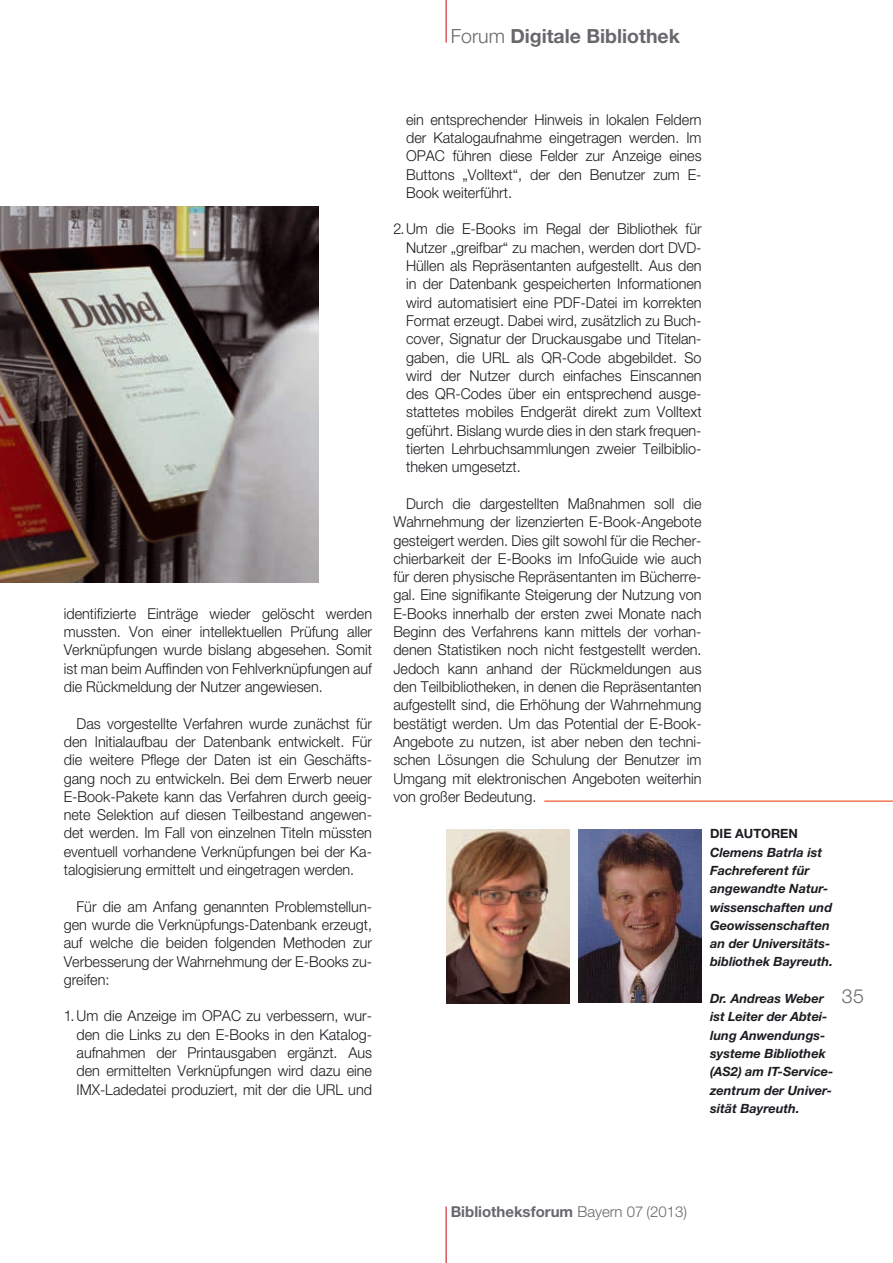
<style>
.page{position:relative;width:893px;height:1263px;background:#fff}
.page>*{position:absolute;margin:0;border:0;box-sizing:border-box;transform-origin:0 0}
.t1{font:700 19.5px "Helvetica Neue";color:#68676c}
.t2{font:300 19.5px "Helvetica Neue";color:#68676c}
.t3{font:300 15px/18.3px "Helvetica Neue";color:#1b1c20;text-align:justify;scale:.96 1}
.t4{font:700 15px "Helvetica Neue";color:#68676c}
.t5{font:italic 700 12.75px/18.3px "Helvetica Neue";color:#1b1c20}
.t6{font:700 12.75px "Helvetica Neue";color:#1b1c20}
.s1{font-weight:300}
</style>
<div class="page">
<hr style="left:446px;top:0;width:1px;height:43px;background:#d1010e">
<hr style="left:446px;top:1206px;width:1px;height:57px;background:#d1010e">
<img style="left:0;top:207px;width:319px;height:375px">
<img style="left:579px;top:829px;width:123px;height:174px">
<img style="left:446px;top:829px;width:124px;height:174px">
<hr style="left:544px;top:801px;width:349px;height:1px;background:#e83400">
<h1 class="t1" style="left:451px;top:24px;width:231px"><span class="s1">Forum</span> Digitale Bibliothek</h1>
<p class="t3" style="left:64px;top:604px;width:323px">identifizierte Einträge wieder gelöscht werden mussten. Von einer intellektuellen Prüfung aller Verknüpfungen wurde bislang abgesehen. Somit ist man beim Auffinden von Fehlverknüpfungen auf die Rückmeldung der Nutzer angewiesen.</p>
<p class="t3" style="left:64px;top:714px;width:323px;text-indent:13px">Das vorgestellte Verfahren wurde zunächst für den Initialaufbau der Datenbank entwickelt. Für die weitere Pflege der Daten ist ein Geschäfts&shy;gang noch zu entwickeln. Bei dem Erwerb neuer E-Book-Pakete kann das Verfahren durch geeig&shy;nete Selektion auf diesen Teilbestand angewen&shy;det werden. Im Fall von einzelnen Titeln müssten eventuell vorhandene Verknüpfungen bei der Ka&shy;talogisierung ermittelt und eingetragen werden.</p>
<p class="t3" style="left:64px;top:897px;width:323px;text-indent:13px">Für die am Anfang genannten Problemstellun&shy;gen wurde die Verknüpfungs-Datenbank erzeugt, auf welche die beiden folgenden Methoden zur Verbesserung der Wahrnehmung der E-Books zu&shy;greifen:</p>
<p class="t3" style="left:77px;top:1006px;width:309px;text-indent:-13px">1.Um die Anzeige im OPAC zu verbessern, wur&shy;den die Links zu den E-Books in den Katalog&shy;aufnahmen der Printausgaben ergänzt. Aus den ermittelten Verknüpfungen wird dazu eine IMX-Ladedatei produziert, mit der die URL und</p>
<p class="t3" style="left:406px;top:110px;width:309px">ein entsprechender Hinweis in lokalen Feldern der Katalogaufnahme eingetragen werden. Im OPAC führen diese Felder zur Anzeige eines Buttons „Volltext“, der den Benutzer zum E-Book weiterführt.</p>
<p class="t3" style="left:406px;top:220px;width:309px;text-indent:-13px">2.Um die E-Books im Regal der Bibliothek für Nutzer „greifbar“ zu machen, werden dort DVD-Hüllen als Repräsentanten aufgestellt. Aus den in der Datenbank gespeicherten Informationen wird automatisiert eine PDF-Datei im korrekten Format erzeugt. Dabei wird, zusätzlich zu Buch&shy;cover, Signatur der Druckausgabe und Titelan&shy;gaben, die URL als QR-Code abgebildet. So wird der Nutzer durch einfaches Einscannen des QR-Codes über ein entsprechend ausge&shy;stattetes mobiles Endgerät direkt zum Volltext geführt. Bislang wurde dies in den stark frequen&shy;tierten Lehrbuchsammlungen zweier Teilbiblio&shy;theken umgesetzt.</p>
<p class="t3" style="left:393px;top:494px;width:323px;text-indent:13px">Durch die dargestellten Maßnahmen soll die Wahrnehmung der lizenzierten E-Book-Angebote gesteigert werden. Dies gilt sowohl für die Recher&shy;chierbarkeit der E-Books im InfoGuide wie auch für deren physische Repräsentanten im Bücherre&shy;gal. Eine signifikante Steigerung der Nutzung von E-Books innerhalb der ersten zwei Monate nach Beginn des Verfahrens kann mittels der vorhan&shy;denen Statistiken noch nicht festgestellt werden.<br>Jedoch kann anhand der Rückmeldungen aus den Teilbibliotheken, in denen die Repräsentanten aufgestellt sind, die Erhöhung der Wahrnehmung bestätigt werden. Um das Potential der E-Book-Angebote zu nutzen, ist aber neben den techni&shy;schen Lösungen die Schulung der Benutzer im Umgang mit elektronischen Angeboten weiterhin von großer Bedeutung.</p>
<p class="t6" style="left:710px;top:826px;width:80px">Die Autoren</p>
<p class="t5" style="left:710px;top:843px;width:124px">Clemens Batrla ist<br>Fachreferent für angewandte Natur&shy;wissenschaften und<br>Geowissenschaften an der Universitäts&shy;bibliothek Bayreuth.</p>
<p class="t5" style="left:710px;top:989px;width:125px">Dr. Andreas Weber ist Leiter der Abtei&shy;lung Anwendungs&shy;systeme Bibliothek (AS2) am IT-Service&shy;zentrum der Univer&shy;sität Bayreuth.</p>
<h1 class="t2" style="left:842px;top:984px;width:24px">35</h1>
<p class="t4" style="left:451px;top:1202px;width:238px">Bibliotheksforum <span class="s1">Bayern 07 (2013)</span></p>
</div>
